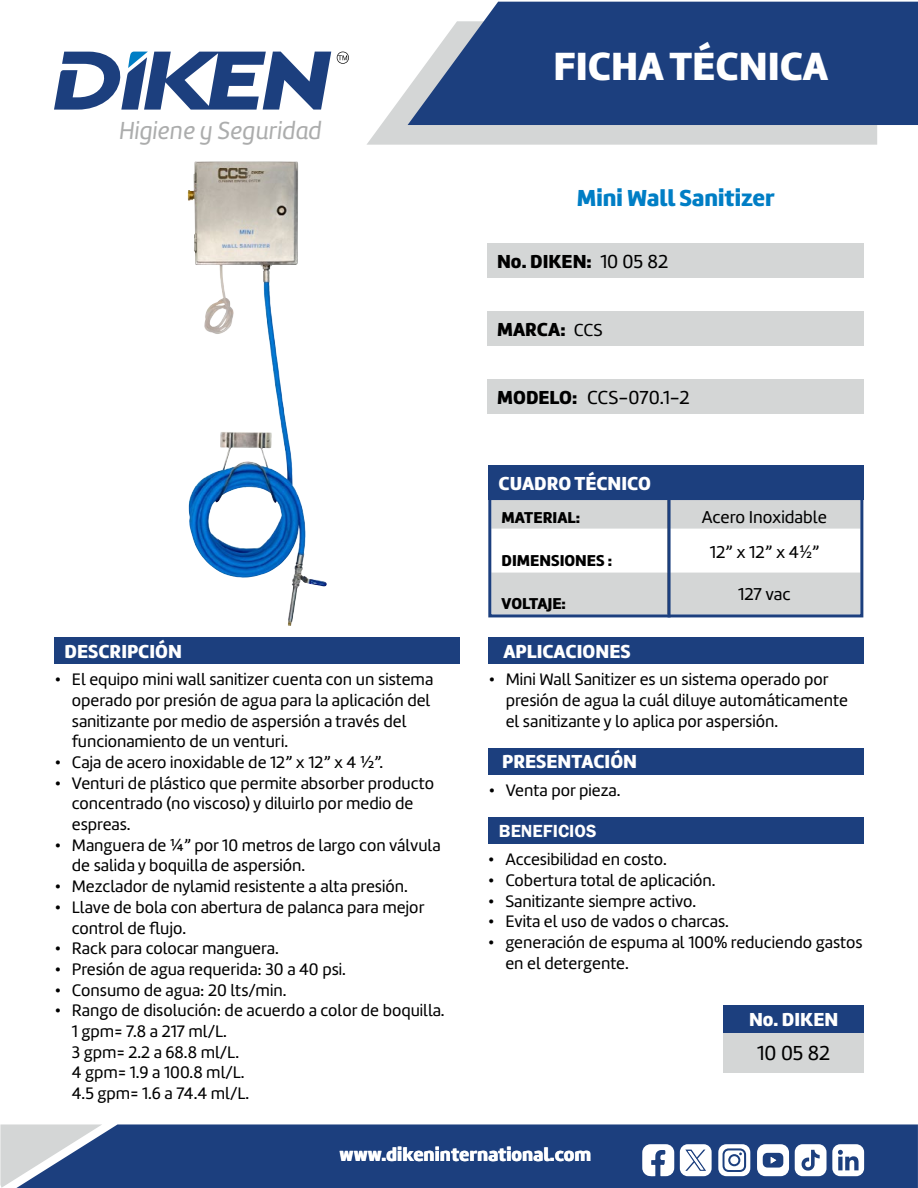
<style>
.page{position:relative;width:918px;height:1188px;background:#fff}
.page>*{position:absolute;margin:0;border:0;box-sizing:border-box;transform-origin:0 0}
.t1{font:40.8px "Amelia Basic Black";color:#fff}
.t2{font:25.5px "Amelia Basic Italic";color:#acadad}
.t3{font:24px "Amelia Basic Black";color:#007ec5}
.t4{font:21px "Amelia Basic";color:#000}
.t5{font:19.5px "Amelia Basic Black";color:#fff}
.t6{font:19.5px "Amelia Basic Black";color:#000}
.t7{font:19.5px "Amelia Basic";color:#000}
.t8{font:600 18px "Franklin Gothic";color:#fff}
.t9{font:17.85px "Amelia Basic";color:#000}
.t10{font:17.25px/20.7px "Amelia Basic";color:#000}
.t11{font:16.35px "Amelia Basic Black";color:#000}
.s1{font-family:"Amelia Basic"}
.s2{font-family:"Amelia Basic";font-size:18px}
.s3{font-family:"Amelia Basic Black"}
.s4{font-family:"Lato"}
</style>
<div class="page">
<div style="left:102px;top:1124px;width:816px;height:64px;background:#1c3f7e"></div>
<svg style="left:0;top:1124px;width:102px;height:64px;background:#99a6bd"></svg>
<svg style="left:367px;top:88px;width:510px;height:57px;background:#d8dada"></svg>
<svg style="left:408px;top:2px;width:510px;height:123px;background:#315089"></svg>
<svg style="left:54px;top:51px;width:277px;height:59px"></svg>
<svg style="left:337px;top:52px;width:12px;height:12px"></svg>
<svg style="left:680px;top:1144px;width:32px;height:32px"></svg>
<svg style="left:642px;top:1144px;width:32px;height:32px"></svg>
<svg style="left:718px;top:1144px;width:32px;height:32px"></svg>
<div style="left:730px;top:1156px;width:8px;height:8px;background:#fff;border-radius:50%"></div>
<svg style="left:757px;top:1144px;width:32px;height:32px"></svg>
<svg style="left:795px;top:1144px;width:69px;height:32px"></svg>
<div style="left:489px;top:466px;width:375px;height:34px;background:#1c3f7e"></div>
<div style="left:487px;top:244px;width:377px;height:34px;background:#d4d6d6"></div>
<div style="left:487px;top:312px;width:377px;height:34px;background:#d4d6d6"></div>
<div style="left:487px;top:379px;width:377px;height:34px;background:#d4d6d6"></div>
<div style="left:55px;top:637px;width:405px;height:27px;background:#1c3f7e"></div>
<div style="left:489px;top:637px;width:375px;height:27px;background:#1c3f7e"></div>
<div style="left:489px;top:748px;width:375px;height:26px;background:#1c3f7e"></div>
<div style="left:488px;top:817px;width:376px;height:27px;background:#1c3f7e"></div>
<div style="left:724px;top:1005px;width:140px;height:28px;background:#1c3f7e"></div>
<div style="left:724px;top:1033px;width:140px;height:39px;background:#d4d6d6"></div>
<svg style="left:492px;top:501px;width:367px;height:112px"></svg>
<div style="left:488px;top:497px;width:375px;height:120px;border:3px solid #1c3f7e"></div>
<hr style="left:668px;top:500px;width:3px;height:117px;background:#1c3f7e">
<img style="left:188px;top:162px;width:112px;height:417px">
<h2 class="t2" style="left:119px;top:116px;width:204px">Higiene y Seguridad</h2>
<p class="t5" style="left:65px;top:639px;width:119px">DESCRIPCIÓN</p>
<p class="t10" style="left:72px;top:669px;width:363px;text-indent:-17px">• El equipo mini wall sanitizer cuenta con un sistema operado por presión de agua para la aplicación del sanitizante por medio de aspersión a través del funcionamiento de un venturi.</p>
<p class="t10" style="left:55px;top:752px;width:330px">• Caja de acero inoxidable de 12” x 12” x 4 ¾”.</p>
<p class="t10" style="left:72px;top:773px;width:364px;text-indent:-17px">• Venturi de plástico que permite absorber producto concentrado (no viscoso) y diluirlo por medio de espreas.</p>
<p class="t10" style="left:72px;top:835px;width:370px;text-indent:-17px">• Manguera de ½” por 10 metros de largo con válvula de salida y boquilla de aspersión.</p>
<p class="t10" style="left:55px;top:876px;width:355px">• Mezclador de nylamid resistente a alta presión.</p>
<p class="t10" style="left:72px;top:897px;width:354px;text-indent:-17px">• Llave de bola con abertura de palanca para mejor control de flujo.</p>
<p class="t10" style="left:55px;top:938px;width:225px">• Rack para colocar manguera.</p>
<p class="t10" style="left:55px;top:959px;width:293px">• Presión de agua requerida: 30 a 40 psi.</p>
<p class="t10" style="left:55px;top:980px;width:233px">• Consumo de agua: 20 lts/min.</p>
<p class="t10" style="left:72px;top:1000px;width:374px;text-indent:-17px">• Rango de disolución: de acuerdo a color de boquilla.<br>1 gpm= 7.8 a 217 ml/L.<br>3 gpm= 2.2 a 68.8 ml/L.<br>4 gpm= 1.9 a 100.8 ml/L.<br>4.5 gpm= 1.6 a 74.4 ml/L.</p>
<h1 class="t1" style="left:553px;top:41px;width:276px">FICHA TÉCNICA</h1>
<h3 class="t3" style="left:577px;top:184px;width:199px">Mini Wall Sanitizer</h3>
<p class="t6" style="left:497px;top:250px;width:173px">No. DIKEN: <span class="s1">10 05 82</span></p>
<p class="t6" style="left:497px;top:318px;width:107px">MARCA: <span class="s2">CCS</span></p>
<p class="t7" style="left:497px;top:386px;width:194px"><span class="s3">MODELO:</span> CCS-070.1-2</p>
<p class="t5" style="left:499px;top:472px;width:154px">CUADRO TÉCNICO</p>
<p class="t11" style="left:502px;top:507px;width:80px">MATERIAL:</p>
<p class="t9" style="left:702px;top:507px;width:127px">Acero Inoxidable</p>
<p class="t11" style="left:502px;top:551px;width:112px">DIMENSIONES :</p>
<p class="t9" style="left:710px;top:541px;width:111px">12” x 12” x 4<span class="s4">½</span>”</p>
<p class="t11" style="left:502px;top:593px;width:66px">VOLTAJE:</p>
<p class="t9" style="left:738px;top:584px;width:54px">127 vac</p>
<p class="t5" style="left:503px;top:639px;width:129px">APLICACIONES</p>
<p class="t10" style="left:506px;top:669px;width:344px;text-indent:-17px">• Mini Wall Sanitizer es un sistema operado por presión de agua la cuál diluye automáticamente el sanitizante y lo aplica por aspersión.</p>
<p class="t5" style="left:502px;top:750px;width:136px">PRESENTACIÓN</p>
<p class="t10" style="left:489px;top:780px;width:133px">• Venta por pieza.</p>
<p class="t8" style="left:499px;top:820px;width:99px">BENEFICIOS</p>
<p class="t10" style="left:488px;top:849px;width:180px">• Accesibilidad en costo.</p>
<p class="t10" style="left:488px;top:870px;width:229px">• Cobertura total de aplicación.</p>
<p class="t10" style="left:488px;top:891px;width:209px">• Sanitizante siempre activo.</p>
<p class="t10" style="left:488px;top:911px;width:242px">• Evita el uso de vados o charcas.</p>
<p class="t10" style="left:505px;top:932px;width:359px;text-indent:-17px">• generación de espuma al 100% reduciendo gastos en el detergente.</p>
<p class="t5" style="left:749px;top:1008px;width:91px">No. DIKEN</p>
<p class="t4" style="left:757px;top:1041px;width:75px">10 05 82</p>
<p class="t5" style="left:340px;top:1143px;width:253px">www.dikeninternational.com</p>
</div>
